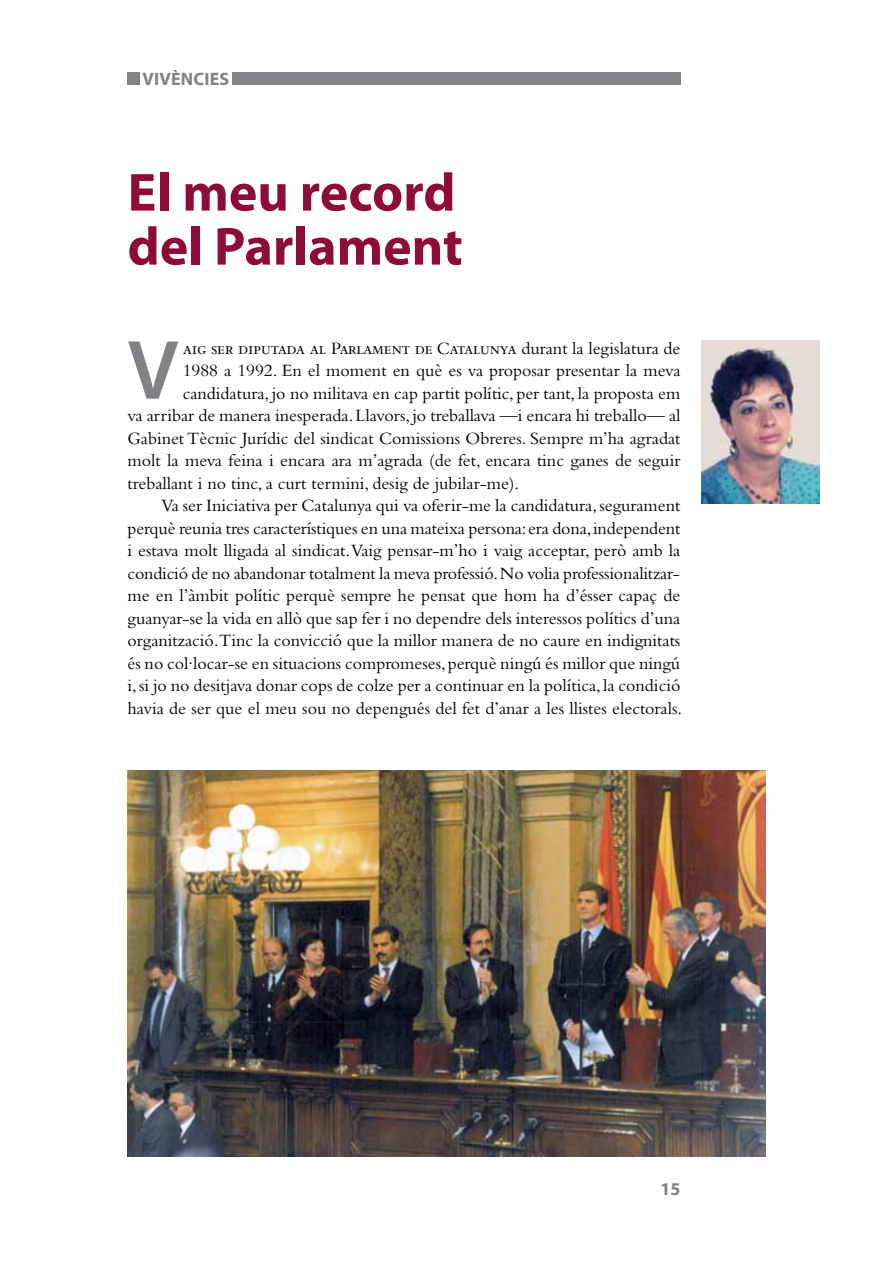
<style>
.page{position:relative;width:893px;height:1263px;background:#fff}
.page>*{position:absolute;margin:0;border:0;box-sizing:border-box;transform-origin:0 0}
.t1{font:600 84.75px "Myriad Pro";color:#808285}
.t2{font:700 54px/54px "Myriad Pro";color:#8e0c3a}
.t3{font:18px/22.5px "Bembo";color:#000}
.t4{font:18px "Bembo SC";letter-spacing:-.02em;color:#000}
.t5{font:700 18px "Myriad Pro";letter-spacing:.01em;color:#808285}
.s1{font-family:"Bembo"}
</style>
<div class="page">
<div style="left:128px;top:73px;width:12px;height:12px;background:#808285"></div>
<div style="left:232px;top:73px;width:448px;height:12px;background:#808285"></div>
<img style="left:702px;top:340px;width:117px;height:164px">
<img style="left:128px;top:770px;width:637px;height:387px">
<p class="t5" style="left:142px;top:67px;width:88px">VIVÈNCIES</p>
<h1 class="t2" style="left:128px;top:164px;width:337px">El meu record del Parlament</h1>
<p class="t1" style="left:128px;top:316px;width:52px">V</p>
<p class="t4" style="left:183px;top:338px;width:499px">aig ser diputada al Parlament de Catalunya <span class="s1">durant la legislatura de</span></p>
<p class="t3" style="left:183px;top:359px;width:499px">1988 a 1992. En el moment en què es va proposar presentar la meva</p>
<p class="t3" style="left:183px;top:381px;width:499px">candidatura, jo no militava en cap partit polític, per tant, la proposta em</p>
<p class="t3" style="left:128px;top:404px;width:554px">va arribar de manera inesperada. Llavors, jo treballava —i encara hi treballo— al</p>
<p class="t3" style="left:128px;top:426px;width:554px">Gabinet Tècnic Jurídic del sindicat Comissions Obreres. Sempre m’ha agradat</p>
<p class="t3" style="left:128px;top:449px;width:554px">molt la meva feina i encara ara m’agrada (de fet, encara tinc ganes de seguir</p>
<p class="t3" style="left:128px;top:471px;width:393px">treballant i no tinc, a curt termini, desig de jubilar-me).</p>
<p class="t3" style="left:128px;top:494px;width:556px;text-indent:34px">Va ser Iniciativa per Catalunya qui va oferir-me la candidatura, segurament perquè reunia tres característiques en una mateixa persona:era dona,independent i estava molt lligada al sindicat.Vaig pensar-m’ho i vaig acceptar, però amb la condició de no abandonar totalment la meva professió. No volia professionalitzar&shy;me en l’àmbit polític perquè sempre he pensat que hom ha d’ésser capaç de guanyar-se la vida en allò que sap fer i no dependre dels interessos polítics d’una organització.Tinc la convicció que la millor manera de no caure en indignitats és no col·locar-se en situacions compromeses,perquè ningú és millor que ningú i, si jo no desitjava donar cops de colze per a continuar en la política, la condició havia de ser que el meu sou no depengués del fet d’anar a les llistes electorals.</p>
<p class="t5" style="left:660px;top:1177px;width:21px">15</p>
</div>
